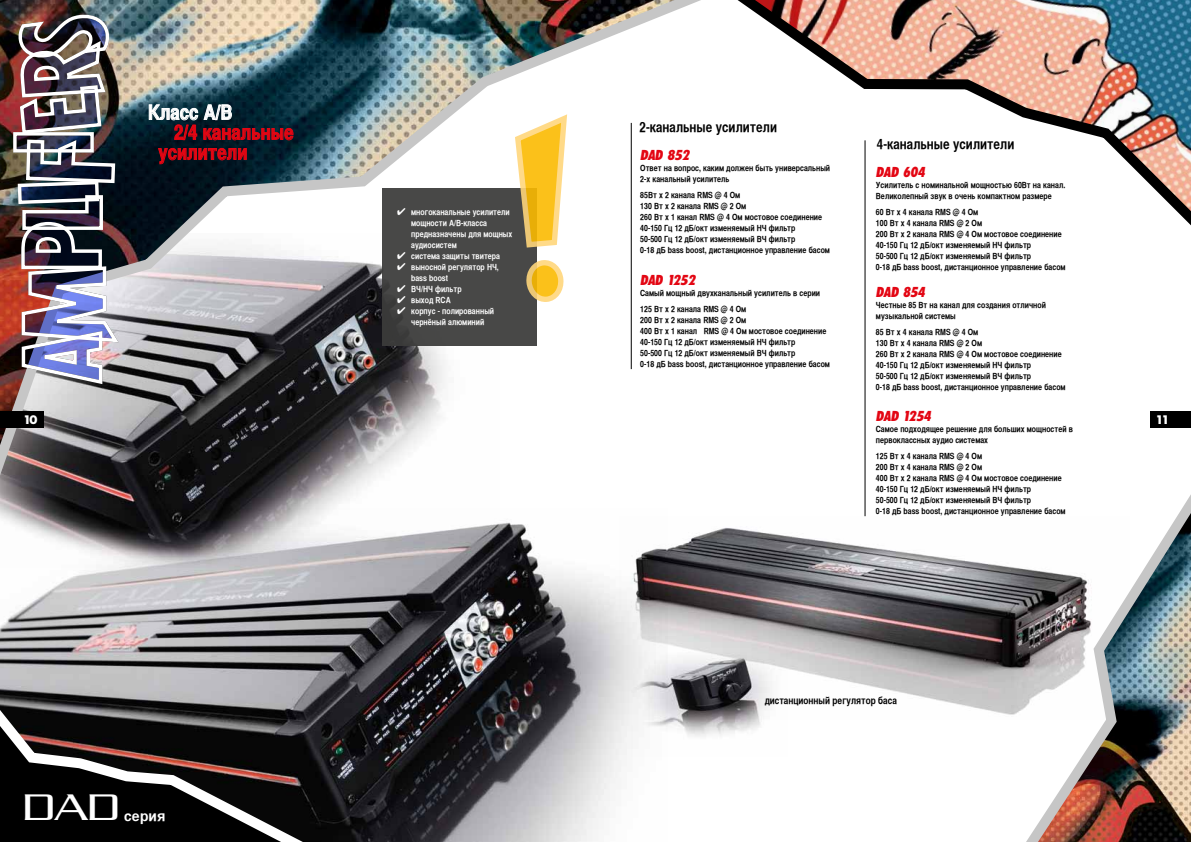
<style>
.page{position:relative;width:1191px;height:842px;background:#fff}
.page>*{position:absolute;margin:0;border:0;box-sizing:border-box;transform-origin:0 0}
.t1{font:300 40px "Serpentine";color:#fff;scale:1.2 1}
.t2{font:20px/20px "Helvetica CY Bold";letter-spacing:.01em;color:#e30613}
.t3{font:20px "Helvetica CY Bold";color:#fff}
.t4{font:14px "Helvetica CY Bold";color:#000}
.t5{font:italic 800 condensed 14px "Limerick";color:#e30613}
.t6{font:14px "Helvetica CY Bold";color:#fff;scale:1.2 1}
.t7{font:800 12px "Limerick";color:#fff}
.t8{font:10px "Helvetica CY Bold";color:#000}
.t9{font:8.5px/11px "Helvetica CY Bold";color:#000}
.t10{font:8.5px/11px "Helvetica CY Bold";color:#fff}
</style>
<div class="page">
<img style="left:0;top:0;width:701px;height:508px">
<img style="left:667px;top:516px;width:322px;height:195px">
<img style="left:0;top:508px;width:667px;height:334px">
<svg style="left:0;top:673px;width:353px;height:169px;background:#3b3939"></svg>
<svg style="left:737px;top:0;width:454px;height:362px"></svg>
<img style="left:989px;top:494px;width:202px;height:348px">
<div style="left:13px;top:132px;width:81px;height:21px;border:3px solid #fff"></div>
<img style="left:16px;top:11px;width:106px;height:375px">
<div style="left:382px;top:188px;width:154px;height:157px;background:#484847"></div>
<svg style="left:511px;top:113px;width:59px;height:192px"></svg>
<hr style="left:631px;top:123px;width:1px;height:246px;background:#000">
<hr style="left:865px;top:140px;width:1px;height:376px;background:#000">
<div style="left:0;top:411px;width:43px;height:17px;background:#000"></div>
<div style="left:1150px;top:411px;width:41px;height:17px;background:#000"></div>
<img style="left:631px;top:653px;width:156px;height:103px">
<svg style="left:149px;top:104px;width:144px;height:36px;background:#35313e"></svg>
<svg style="left:158px;top:148px;width:89px;height:16px"></svg>
<h2 class="t3" style="left:148px;top:100px;width:86px">Класс A/B</h2>
<h2 class="t2" style="left:158px;top:122px;width:137px;text-indent:16px">2/4 канальные усилители</h2>
<h3 class="t4" style="left:639px;top:119px;width:139px">2-канальные усилители</h3>
<h3 class="t4" style="left:877px;top:135px;width:139px">4-канальные усилители</h3>
<h3 class="t5" style="left:640px;top:147px;width:51px">DAD 852</h3>
<p class="t9" style="left:640px;top:162px;width:191px">Ответ на вопрос, каким должен быть универсальный<br>2-х канальный усилитель</p>
<p class="t9" style="left:640px;top:189px;width:191px">85Вт x 2 канала RMS @ 4 Ом<br>130 Вт x 2 канала RMS @ 2 Ом<br>260 Вт x 1 канал RMS @ 4 Ом мостовое соединение 40-150 Гц 12 дБ/окт изменяемый НЧ фильтр<br>50-500 Гц 12 дБ/окт изменяемый ВЧ фильтр<br>0-18 дБ bass boost, дистанционное управление басом</p>
<h3 class="t5" style="left:640px;top:272px;width:56px">DAD 1252</h3>
<p class="t9" style="left:640px;top:285px;width:181px;line-height:16px">Самый мощный двухканальный усилитель в серии<br>125 Вт x 2 канала RMS @ 4 Ом</p>
<p class="t9" style="left:640px;top:314px;width:191px">200 Вт x 2 канала RMS @ 2 Ом<br>400 Вт x 1 канал RMS @ 4 Ом мостовое соединение 40-150 Гц 12 дБ/окт изменяемый НЧ фильтр<br>50-500 Гц 12 дБ/окт изменяемый ВЧ фильтр<br>0-18 дБ bass boost, дистанционное управление басом</p>
<h3 class="t5" style="left:876px;top:164px;width:51px">DAD 604</h3>
<p class="t9" style="left:876px;top:179px;width:191px">Усилитель с номинальной мощностью 60Вт на канал.<br>Великолепный звук в очень компактном размере</p>
<p class="t9" style="left:876px;top:206px;width:191px">60 Вт x 4 канала RMS @ 4 Ом<br>100 Вт x 4 канала RMS @ 2 Ом<br>200 Вт x 2 канала RMS @ 4 Ом мостовое соединение 40-150 Гц 12 дБ/окт изменяемый НЧ фильтр<br>50-500 Гц 12 дБ/окт изменяемый ВЧ фильтр<br>0-18 дБ bass boost, дистанционное управление басом</p>
<p class="t10" style="left:411px;top:206px;width:103px;text-indent:-14px">✔ многоканальные усилители мощности A/B-класса предназначены для мощных аудиосистем</p>
<p class="t10" style="left:397px;top:250px;width:105px">✔ система защиты твитера</p>
<p class="t10" style="left:411px;top:261px;width:89px;text-indent:-14px">✔ выносной регулятор НЧ, bass boost</p>
<p class="t10" style="left:397px;top:283px;width:66px">✔ ВЧ/НЧ фильтр</p>
<p class="t10" style="left:397px;top:294px;width:55px">✔ выход RCA</p>
<p class="t10" style="left:397px;top:305px;width:99px;text-align:center">✔ корпус - полированный чернёный алюминий</p>
<h3 class="t5" style="left:876px;top:284px;width:51px">DAD 854</h3>
<p class="t9" style="left:876px;top:299px;width:172px">Честные 85 Вт на канал для создания отличной музыкальной системы</p>
<p class="t9" style="left:876px;top:326px;width:191px">85 Вт x 4 канала RMS @ 4 Ом<br>130 Вт x 4 канала RMS @ 2 Ом<br>260 Вт x 2 канала RMS @ 4 Ом мостовое соединение 40-150 Гц 12 дБ/окт изменяемый НЧ фильтр<br>50-500 Гц 12 дБ/окт изменяемый ВЧ фильтр<br>0-18 дБ bass boost, дистанционное управление басом</p>
<h3 class="t5" style="left:876px;top:408px;width:56px">DAD 1254</h3>
<p class="t9" style="left:876px;top:423px;width:198px">Самое подходящее решение для больших мощностей в первоклассных аудио системах</p>
<p class="t9" style="left:876px;top:450px;width:191px">125 Вт x 4 канала RMS @ 4 Ом<br>200 Вт x 4 канала RMS @ 2 Ом<br>400 Вт x 2 канала RMS @ 4 Ом мостовое соединение 40-150 Гц 12 дБ/окт изменяемый НЧ фильтр<br>50-500 Гц 12 дБ/окт изменяемый ВЧ фильтр<br>0-18 дБ bass boost, дистанционное управление басом</p>
<h3 class="t7" style="left:23px;top:411px;width:16px">10</h3>
<h3 class="t7" style="left:1155px;top:411px;width:15px">11</h3>
<h1 class="t1" style="left:23px;top:785px;width:82px">DAD</h1>
<h3 class="t6" style="left:124px;top:807px;width:36px">серия</h3>
<p class="t8" style="left:764px;top:695px;width:134px">дистанционный регулятор баса</p>
</div>
